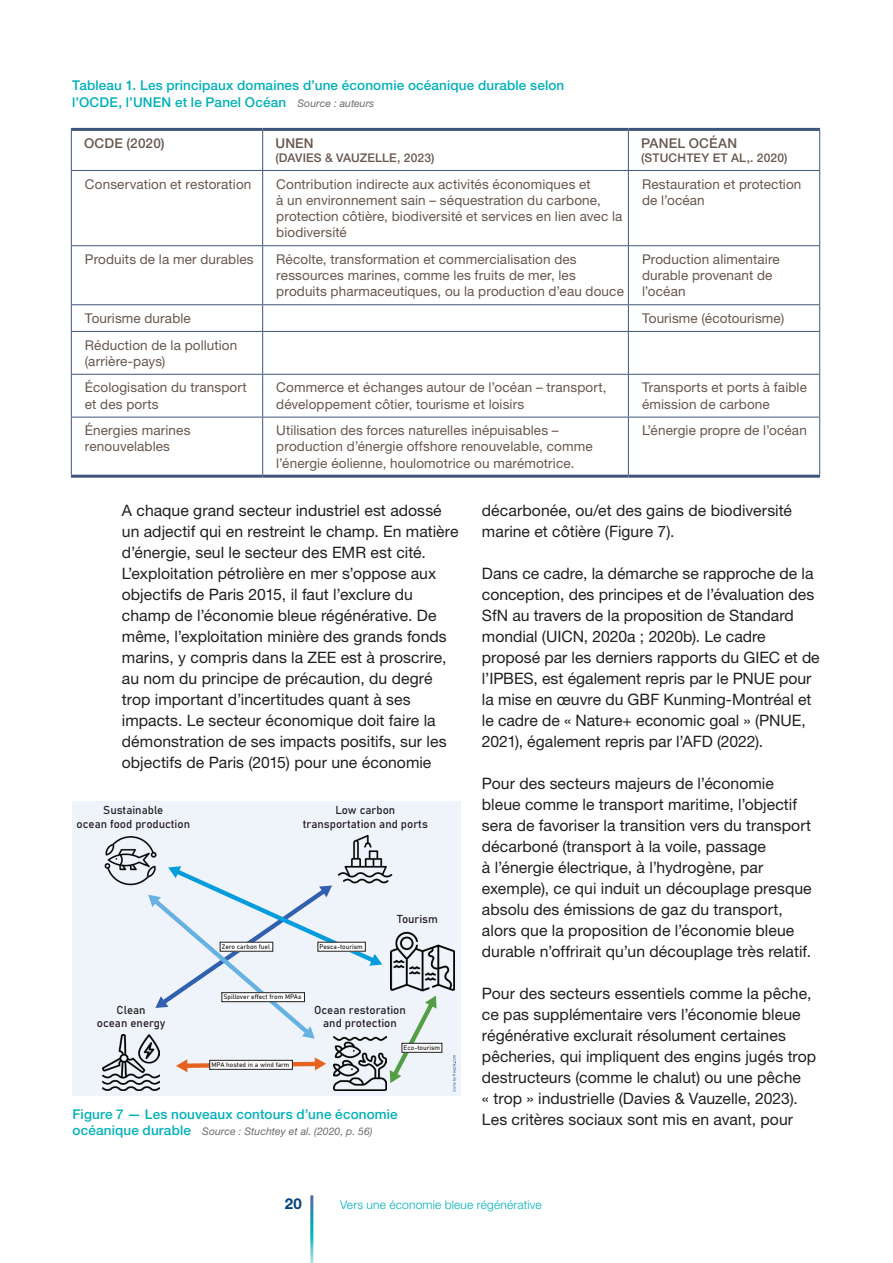
<style>
.page{position:relative;width:893px;height:1263px;background:#fff}
.page>*{position:absolute;margin:0;border:0;box-sizing:border-box;transform-origin:0 0}
.t1{font:15.75px/21px "Helvetica Neue LT Std";color:#231f20}
.t2{font:700 15px "Helvetica Neue LT Std";color:#01437c}
.t3{font:13.5px/16.2px "Helvetica Neue LT Std";letter-spacing:.01em;color:#67574e}
.t4{font:500 13.5px/16.2px "Helvetica Neue LT Std";letter-spacing:.01em;color:#00b1b9}
.t5{font:500 13.5px "Helvetica Neue LT Std";letter-spacing:.01em;color:#67574e}
.t6{font:500 12px "Helvetica Neue LT Std";letter-spacing:.015em;color:#67574e}
.t7{font:300 12px "Helvetica Neue LT Std";letter-spacing:.015em;color:#00b1b9}
.t8{font:11.4px/13.6px "Bahnschrift";color:#231f20;text-align:center}
.t9{font:italic 10.5px "Helvetica Neue LT Std";color:#6c6d70}
.t10{font:6.6px "Bahnschrift";color:#231f20}
.s1{font-weight:400;font-style:italic;font-size:10.5px;color:#6c6d70}
.s2{font-weight:500;font-style:normal;font-size:13.5px;color:#00b1b9}
</style>
<div class="page">
<div style="left:72px;top:802px;width:389px;height:294px;background:#eff3fa"></div>
<hr style="left:71px;top:128px;width:192px;height:3px;background:#3d557a">
<hr style="left:263px;top:128px;width:365px;height:3px;background:#3d557a">
<hr style="left:628px;top:128px;width:192px;height:3px;background:#3d557a">
<hr style="left:71px;top:475px;width:192px;height:3px;background:#3d557a">
<hr style="left:263px;top:475px;width:365px;height:3px;background:#3d557a">
<hr style="left:628px;top:475px;width:192px;height:3px;background:#3d557a">
<hr style="left:71px;top:131px;width:1px;height:39px;background:#3d557a">
<hr style="left:262px;top:131px;width:1px;height:39px;background:#3d557a">
<hr style="left:628px;top:131px;width:1px;height:39px;background:#3d557a">
<hr style="left:819px;top:131px;width:1px;height:39px;background:#3d557a">
<hr style="left:71px;top:170px;width:192px;height:1px;background:#3d557a">
<hr style="left:71px;top:171px;width:1px;height:74px;background:#3d557a">
<hr style="left:263px;top:170px;width:365px;height:1px;background:#3d557a">
<hr style="left:262px;top:171px;width:1px;height:74px;background:#3d557a">
<hr style="left:628px;top:170px;width:192px;height:1px;background:#3d557a">
<hr style="left:628px;top:171px;width:1px;height:74px;background:#3d557a">
<hr style="left:819px;top:171px;width:1px;height:74px;background:#3d557a">
<hr style="left:71px;top:245px;width:192px;height:1px;background:#3d557a">
<hr style="left:71px;top:246px;width:1px;height:58px;background:#3d557a">
<hr style="left:263px;top:245px;width:365px;height:1px;background:#3d557a">
<hr style="left:262px;top:246px;width:1px;height:58px;background:#3d557a">
<hr style="left:628px;top:245px;width:192px;height:1px;background:#3d557a">
<hr style="left:628px;top:246px;width:1px;height:58px;background:#3d557a">
<hr style="left:819px;top:246px;width:1px;height:58px;background:#3d557a">
<hr style="left:71px;top:304px;width:192px;height:1px;background:#3d557a">
<svg style="left:71px;top:305px;width:1px;height:26px"></svg>
<hr style="left:263px;top:304px;width:365px;height:1px;background:#3d557a">
<svg style="left:262px;top:305px;width:1px;height:26px"></svg>
<hr style="left:628px;top:304px;width:192px;height:1px;background:#3d557a">
<svg style="left:628px;top:305px;width:1px;height:26px"></svg>
<svg style="left:819px;top:305px;width:1px;height:26px"></svg>
<hr style="left:71px;top:331px;width:192px;height:1px;background:#3d557a">
<hr style="left:71px;top:332px;width:1px;height:42px;background:#3d557a">
<hr style="left:263px;top:331px;width:365px;height:1px;background:#3d557a">
<hr style="left:262px;top:332px;width:1px;height:42px;background:#3d557a">
<hr style="left:628px;top:331px;width:192px;height:1px;background:#3d557a">
<hr style="left:628px;top:332px;width:1px;height:42px;background:#3d557a">
<hr style="left:819px;top:332px;width:1px;height:42px;background:#3d557a">
<hr style="left:71px;top:374px;width:192px;height:1px;background:#3d557a">
<hr style="left:71px;top:375px;width:1px;height:42px;background:#3d557a">
<hr style="left:263px;top:374px;width:365px;height:1px;background:#3d557a">
<hr style="left:262px;top:375px;width:1px;height:42px;background:#3d557a">
<hr style="left:628px;top:374px;width:192px;height:1px;background:#3d557a">
<hr style="left:628px;top:375px;width:1px;height:42px;background:#3d557a">
<hr style="left:819px;top:375px;width:1px;height:42px;background:#3d557a">
<hr style="left:71px;top:417px;width:192px;height:1px;background:#3d557a">
<hr style="left:71px;top:417px;width:1px;height:58px;background:#3d557a">
<hr style="left:263px;top:417px;width:365px;height:1px;background:#3d557a">
<hr style="left:262px;top:417px;width:1px;height:58px;background:#3d557a">
<hr style="left:628px;top:417px;width:192px;height:1px;background:#3d557a">
<hr style="left:628px;top:417px;width:1px;height:58px;background:#3d557a">
<hr style="left:819px;top:417px;width:1px;height:58px;background:#3d557a">
<svg style="left:453px;top:1055px;width:3px;height:37px"></svg>
<svg style="left:389px;top:995px;width:48px;height:88px"></svg>
<svg style="left:148px;top:866px;width:234px;height:173px"></svg>
<svg style="left:176px;top:1057px;width:150px;height:15px"></svg>
<div style="left:220px;top:942px;width:53px;height:9px;background:#fff"></div>
<div style="left:210px;top:1060px;width:82px;height:9px;background:#fff"></div>
<div style="left:209px;top:1060px;width:84px;height:9px;border:1px solid #231f20"></div>
<div style="left:222px;top:993px;width:82px;height:9px;background:#fff"></div>
<div style="left:222px;top:992px;width:83px;height:10px;border:1px solid #231f20"></div>
<div style="left:402px;top:1043px;width:40px;height:9px;background:#fff"></div>
<div style="left:402px;top:1043px;width:40px;height:9px;border:1px solid #231f20"></div>
<div style="left:318px;top:942px;width:47px;height:9px;background:#fff"></div>
<img style="left:333px;top:1037px;width:54px;height:53px">
<img style="left:103px;top:1034px;width:56px;height:56px">
<img style="left:390px;top:931px;width:64px;height:61px">
<img style="left:104px;top:836px;width:54px;height:52px">
<img style="left:336px;top:834px;width:57px;height:54px">
<p class="t4" style="left:72px;top:77px;width:494px">Tableau 1. Les principaux domaines d’une économie océanique durable selon l’OCDE, l’UNEN et le Panel Océan <span class="s1">Source : auteurs</span></p>
<p class="t5" style="left:84px;top:135px;width:82px">OCDE (2020)</p>
<p class="t5" style="left:275px;top:135px;width:40px">UNEN</p>
<p class="t6" style="left:275px;top:151px;width:161px">(DAVIES &amp; VAUZELLE, 2023)</p>
<p class="t5" style="left:641px;top:135px;width:98px">PANEL OCÉAN</p>
<p class="t6" style="left:641px;top:151px;width:148px">(STUCHTEY ET AL,. 2020)</p>
<p class="t3" style="left:85px;top:175px;width:168px">Conservation et restoration</p>
<p class="t3" style="left:276px;top:175px;width:348px">Contribution indirecte aux activités économiques et<br>à un environnement sain – séquestration du carbone, protection côtière, biodiversité et services en lien avec la biodiversité</p>
<p class="t3" style="left:642px;top:175px;width:161px">Restauration et protection de l’océan</p>
<p class="t3" style="left:85px;top:251px;width:170px">Produits de la mer durables</p>
<p class="t3" style="left:276px;top:251px;width:349px">Récolte, transformation et commercialisation des ressources marines, comme les fruits de mer, les produits pharmaceutiques, ou la production d’eau douce</p>
<p class="t3" style="left:642px;top:251px;width:139px">Production alimentaire durable provenant de l’océan</p>
<p class="t3" style="left:85px;top:310px;width:107px">Tourisme durable</p>
<p class="t3" style="left:642px;top:310px;width:144px">Tourisme (écotourisme)</p>
<p class="t3" style="left:85px;top:336px;width:154px">Réduction de la pollution (arrière-pays)</p>
<p class="t3" style="left:85px;top:379px;width:163px">Écologisation du transport et des ports</p>
<p class="t3" style="left:276px;top:379px;width:332px">Commerce et échanges autour de l’océan – transport, développement côtier, tourisme et loisirs</p>
<p class="t3" style="left:642px;top:379px;width:166px">Transports et ports à faible émission de carbone</p>
<p class="t3" style="left:85px;top:422px;width:107px">Énergies marines renouvelables</p>
<p class="t3" style="left:276px;top:422px;width:318px">Utilisation des forces naturelles inépuisables – production d’énergie offshore renouvelable, comme l’énergie éolienne, houlomotrice ou marémotrice.</p>
<p class="t3" style="left:642px;top:422px;width:166px">L’énergie propre de l’océan</p>
<p class="t1" style="left:122px;top:500px;width:338px">A chaque grand secteur industriel est adossé un adjectif qui en restreint le champ. En matière d’énergie, seul le secteur des EMR est cité.<br>L’exploitation pétrolière en mer s’oppose aux objectifs de Paris 2015, il faut l’exclure du champ de l’économie bleue régénérative. De même, l’exploitation minière des grands fonds marins, y compris dans la ZEE est à proscrire, au nom du principe de précaution, du degré trop important d’incertitudes quant à ses impacts. Le secteur économique doit faire la démonstration de ses impacts positifs, sur les objectifs de Paris (2015) pour une économie</p>
<p class="t1" style="left:482px;top:500px;width:312px">décarbonée, ou/et des gains de biodiversité marine et côtière (Figure 7).</p>
<p class="t1" style="left:482px;top:563px;width:339px">Dans ce cadre, la démarche se rapproche de la conception, des principes et de l’évaluation des SfN au travers de la proposition de Standard mondial (UICN, 2020a ; 2020b). Le cadre proposé par les derniers rapports du GIEC et de l’IPBES, est également repris par le PNUE pour la mise en œuvre du GBF Kunming-Montréal et le cadre de « Nature+ economic goal » (PNUE, 2021), également repris par l’AFD (2022).</p>
<p class="t1" style="left:482px;top:773px;width:331px">Pour des secteurs majeurs de l’économie bleue comme le transport maritime, l’objectif sera de favoriser la transition vers du transport décarboné (transport à la voile, passage<br>à l’énergie électrique, à l’hydrogène, par exemple), ce qui induit un découplage presque absolu des émissions de gaz du transport, alors que la proposition de l’économie bleue durable n’offrirait qu’un découplage très relatif.</p>
<p class="t1" style="left:482px;top:983px;width:336px">Pour des secteurs essentiels comme la pêche, ce pas supplémentaire vers l’économie bleue régénérative exclurait résolument certaines pêcheries, qui impliquent des engins jugés trop destructeurs (comme le chalut) ou une pêche<br>« trop » industrielle (Davies &amp; Vauzelle, 2023).<br>Les critères sociaux sont mis en avant, pour</p>
<p class="t8" style="left:77px;top:803px;width:115px">Sustainable<br>ocean food production</p>
<p class="t8" style="left:303px;top:803px;width:127px">Low carbon transportation and ports</p>
<p class="t8" style="left:397px;top:912px;width:42px">Tourism</p>
<p class="t10" style="left:222px;top:941px;width:50px">Zero carbon fuel</p>
<p class="t10" style="left:320px;top:941px;width:45px">Pesca-tourism</p>
<p class="t10" style="left:224px;top:992px;width:79px">Spillover effect from MPAs</p>
<p class="t8" style="left:97px;top:1002px;width:70px">Clean<br>ocean energy</p>
<p class="t8" style="left:314px;top:1002px;width:93px">Ocean restoration and protection</p>
<p class="t10" style="left:404px;top:1042px;width:38px">Eco-tourism</p>
<p class="t10" style="left:211px;top:1059px;width:80px">MPA hosted in a wind farm</p>
<p class="t4" style="left:73px;top:1106px;width:327px">Figure 7 — Les nouveaux contours d’une économie</p>
<p class="t9" style="left:73px;top:1125px;width:302px"><span class="s2">océanique durable</span> Source : Stuchtey et al. (2020, p. 56)</p>
<p class="t2" style="left:285px;top:1194px;width:19px">20</p>
<p class="t7" style="left:340px;top:1197px;width:203px">Vers une économie bleue régénérative</p>
</div>
